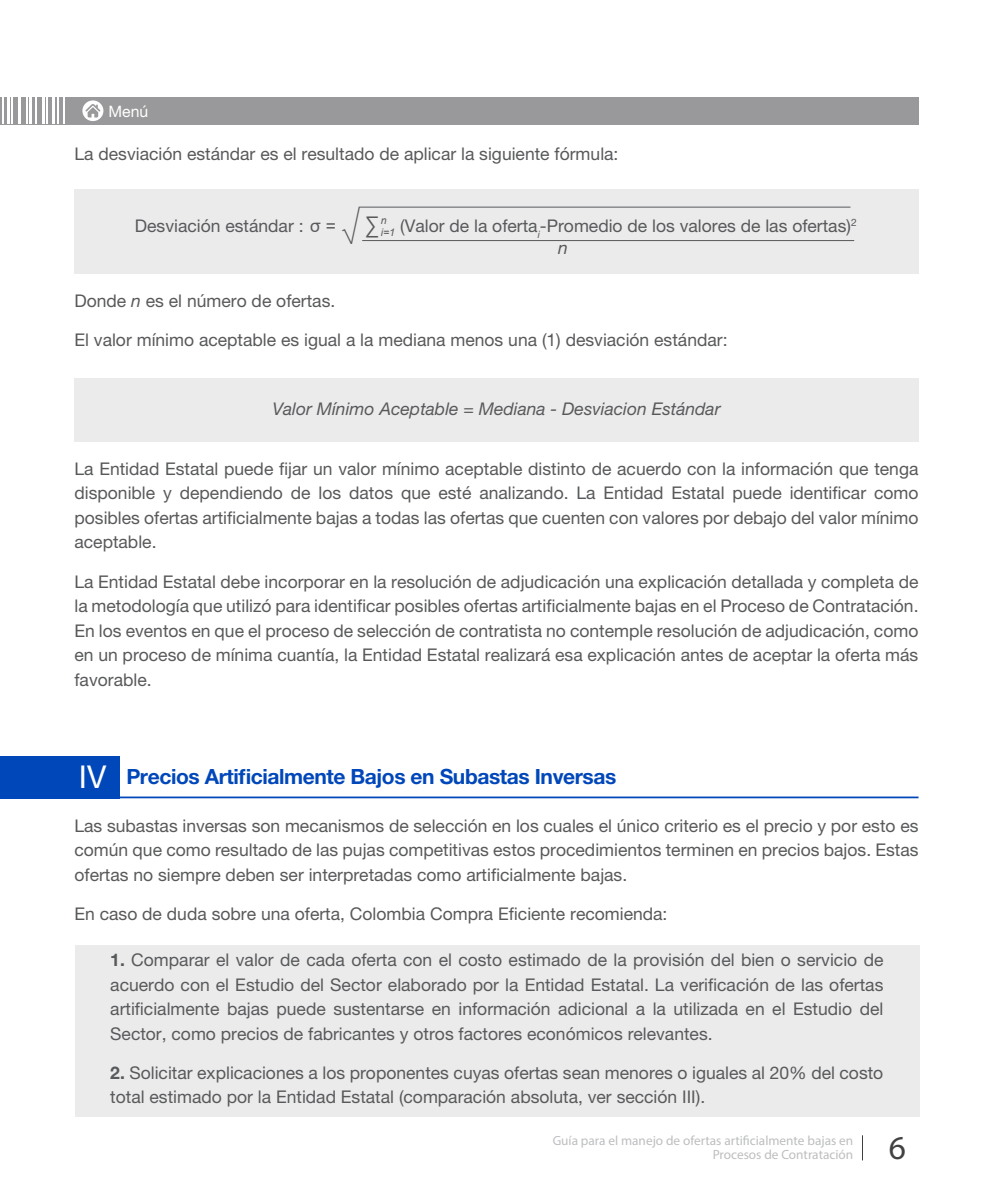
<style>
.page{position:relative;width:993px;height:1191px;background:#fff}
.page>*{position:absolute;margin:0;border:0;box-sizing:border-box;transform-origin:0 0}
.t1{font:33.43px "Myriad Pro";color:#414042}
.t2{font:700 21px "Helvetica Neue LT Pro";letter-spacing:-.02em;color:#0047ba}
.t3{font:17.5px/24.5px "Helvetica Neue LT Pro";color:#58595b;text-align:justify}
.t4{font:italic 17.5px "Helvetica Neue LT Pro";color:#58595b}
.t5{font:15.75px "Helvetica Neue LT Pro";color:#fff}
.t6{font:13.3px/14px "Myriad Pro";color:#bcbec0;text-align:right}
.t7{font:italic 10.5px "Arial";color:#58595b}
.s1{font-family:"Arial"}
.s2{font-weight:100;font-size:36.75px}
.s3{font-size:21px}
.s4{font-style:italic}
.s5{font-weight:400;font-size:31.5px;color:#fff}
.s6{font-weight:700}
</style>
<div class="page">
<div style="left:0;top:97px;width:918px;height:27px;background:#99999b"></div>
<hr style="left:57px;top:84px;width:1px;height:40px;background:#fff">
<hr style="left:63px;top:84px;width:1px;height:40px;background:#fff">
<hr style="left:52px;top:84px;width:3px;height:40px;background:#fff">
<hr style="left:26px;top:84px;width:2px;height:40px;background:#fff">
<hr style="left:35px;top:84px;width:2px;height:40px;background:#fff">
<hr style="left:46px;top:84px;width:2px;height:40px;background:#fff">
<hr style="left:30px;top:84px;width:2px;height:40px;background:#fff">
<hr style="left:42px;top:84px;width:2px;height:40px;background:#fff">
<hr style="left:2px;top:84px;width:2px;height:40px;background:#fff">
<hr style="left:11px;top:84px;width:2px;height:40px;background:#fff">
<hr style="left:7px;top:84px;width:3px;height:40px;background:#fff">
<hr style="left:18px;top:84px;width:3px;height:40px;background:#fff">
<svg style="left:82px;top:100px;width:21px;height:21px"></svg>
<div style="left:74px;top:189px;width:844px;height:84px;background:#ebebec"></div>
<hr style="left:362px;top:240px;width:491px;height:1px;background:#58595b">
<hr style="left:358px;top:207px;width:492px;height:1px;background:#58595b">
<div style="left:74px;top:378px;width:844px;height:63px;background:#ebebec"></div>
<div style="left:0;top:756px;width:120px;height:42px;background:#0047ba"></div>
<hr style="left:75px;top:796px;width:843px;height:2px;background:#0047ba">
<div style="left:75px;top:945px;width:844px;height:171px;background:#ebebec"></div>
<p class="t5" style="left:108px;top:102px;width:41px">Menú</p>
<p class="t3" style="left:74px;top:141px;width:545px">La desviación estándar es el resultado de aplicar la siguiente fórmula:</p>
<p class="t3" style="left:135px;top:213px;width:253px">Desviación estándar : <span class="s1">σ =</span> <span class="s2">√</span> <span class="s3">∑</span> <sup>n</sup></p>
<p class="t3" style="left:400px;top:213px;width:458px">(Valor de la oferta<sub>i</sub>-Promedio de los valores de las ofertas)<sup>2</sup></p>
<p class="t7" style="left:380px;top:226px;width:16px">i=1</p>
<p class="t4" style="left:558px;top:237px;width:11px">n</p>
<p class="t3" style="left:74px;top:288px;width:262px">Donde <span class="s4">n</span> es el número de ofertas.</p>
<p class="t3" style="left:74px;top:327px;width:654px">El valor mínimo aceptable es igual a la mediana menos una (1) desviación estándar:</p>
<p class="t4" style="left:272px;top:398px;width:449px">Valor Mínimo Aceptable = Mediana - Desviacion Estándar</p>
<p class="t3" style="left:74px;top:456px;width:845px">La Entidad Estatal puede fijar un valor mínimo aceptable distinto de acuerdo con la información que tenga disponible y dependiendo de los datos que esté analizando. La Entidad Estatal puede identificar como posibles ofertas artificialmente bajas a todas las ofertas que cuenten con valores por debajo del valor mínimo aceptable.</p>
<p class="t3" style="left:74px;top:569px;width:845px">La Entidad Estatal debe incorporar en la resolución de adjudicación una explicación detallada y completa de la metodología que utilizó para identificar posibles ofertas artificialmente bajas en el Proceso de Contratación.<br>En los eventos en que el proceso de selección de contratista no contemple resolución de adjudicación, como en un proceso de mínima cuantía, la Entidad Estatal realizará esa explicación antes de aceptar la oferta más favorable.</p>
<p class="t2" style="left:79px;top:763px;width:538px"><span class="s5">IV</span> Precios Artificialmente Bajos en Subastas Inversas</p>
<p class="t3" style="left:74px;top:813px;width:845px">Las subastas inversas son mecanismos de selección en los cuales el único criterio es el precio y por esto es común que como resultado de las pujas competitivas estos procedimientos terminen en precios bajos. Estas ofertas no siempre deben ser interpretadas como artificialmente bajas.</p>
<p class="t3" style="left:74px;top:901px;width:594px">En caso de duda sobre una oferta, Colombia Compra Eficiente recomienda:</p>
<p class="t3" style="left:110px;top:947px;width:774px"><span class="s6">1.</span> Comparar el valor de cada oferta con el costo estimado de la provisión del bien o servicio de acuerdo con el Estudio del Sector elaborado por la Entidad Estatal. La verificación de las ofertas artificialmente bajas puede sustentarse en información adicional a la utilizada en el Estudio del Sector, como precios de fabricantes y otros factores económicos relevantes.</p>
<p class="t3" style="left:110px;top:1060px;width:774px"><span class="s6">2.</span> Solicitar explicaciones a los proponentes cuyas ofertas sean menores o iguales al 20% del costo total estimado por la Entidad Estatal (comparación absoluta, ver sección III).</p>
<p class="t6" style="left:552px;top:1133px;width:302px">Guía para el manejo de ofertas artificialmente bajas en<br>Procesos de Contratación</p>
<h1 class="t1" style="left:888px;top:1126px;width:19px">6</h1>
</div>
